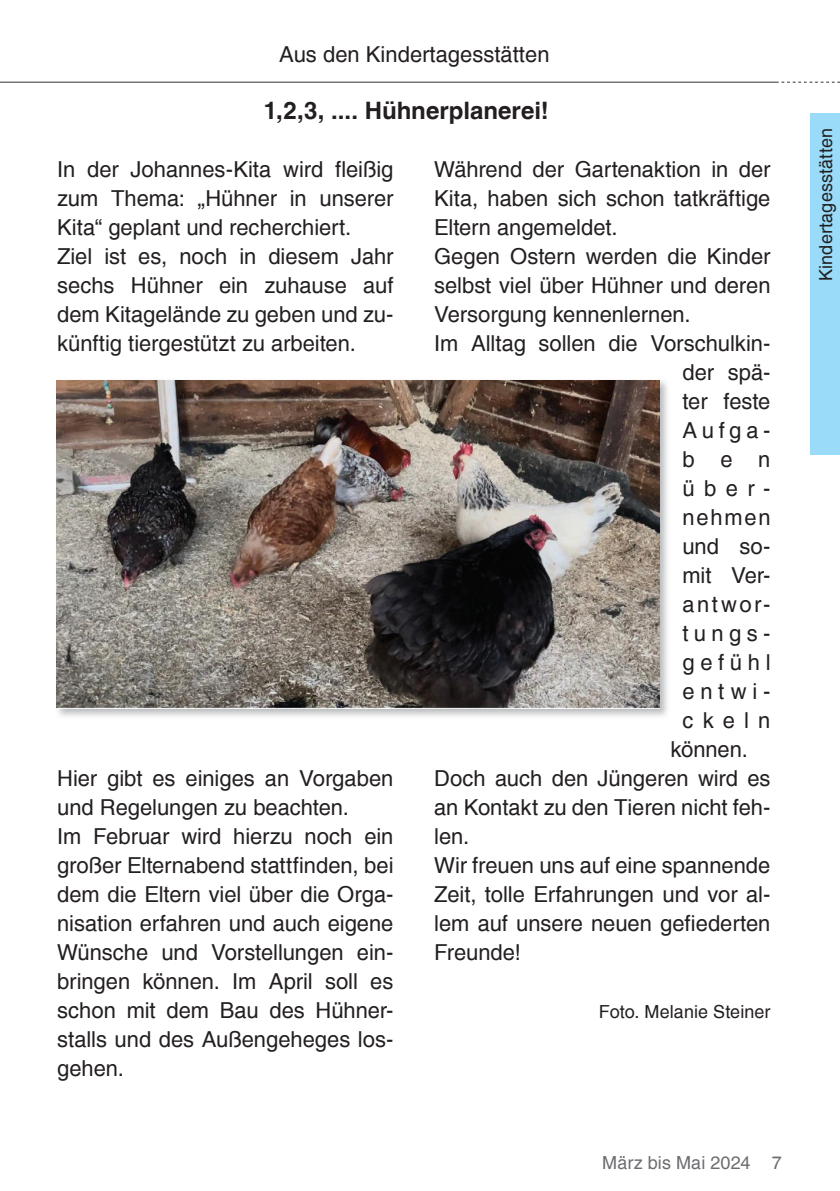
<style>
.page{position:relative;width:840px;height:1191px;background:#fff}
.page>*{position:absolute;margin:0;border:0;box-sizing:border-box;transform-origin:0 0}
.t1{font:700 24px "Helvetica";color:#231f20}
.t2{font:22px/29px "Helvetica";letter-spacing:-.005em;color:#231f20}
.t3{font:18px "Helvetica";letter-spacing:.005em;color:#231f20}
.t4{font:18px "Helvetica";letter-spacing:.01em;color:#6c6d70}
</style>
<div class="page">
<div style="left:810px;top:113px;width:29px;height:341px;background:#99dbf8"></div>
<hr style="left:0;top:81px;width:778px;height:2px;background:#6c6d70">
<svg style="left:781px;top:82px;width:58px;height:1px"></svg>
<img style="left:56px;top:380px;width:612px;height:337px">
<img style="left:57px;top:380px;width:602px;height:328px">
<p class="t2" style="left:279px;top:41px;width:272px">Aus den Kindertagesstätten</p>
<p class="t1" style="left:264px;top:96px;width:286px">1,2,3, .... Hühnerplanerei!</p>
<p class="t2" style="left:57px;top:156px;width:337px">In der Johannes-Kita wird fleißig zum Thema: „Hühner in unserer<br>Kita“ geplant und recherchiert.<br>Ziel ist es, noch in diesem Jahr sechs Hühner ein zuhause auf dem Kitagelände zu geben und zu&shy;künftig tiergestützt zu arbeiten.</p>
<p class="t2" style="left:57px;top:765px;width:338px">Hier gibt es einiges an Vorgaben und Regelungen zu beachten.<br>Im Februar wird hierzu noch ein großer Elternabend stattfinden, bei dem die Eltern viel über die Orga&shy;nisation erfahren und auch eigene<br>Wünsche und Vorstellungen ein&shy;bringen können. Im April soll es schon mit dem Bau des Hühner&shy;stalls und des Außengeheges los&shy;gehen.</p>
<p class="t2" style="left:434px;top:156px;width:337px">Während der Gartenaktion in der</p>
<p class="t2" style="left:434px;top:185px;width:337px">Kita, haben sich schon tatkräftige</p>
<p class="t2" style="left:434px;top:214px;width:185px">Eltern angemeldet.</p>
<p class="t2" style="left:434px;top:243px;width:337px">Gegen Ostern werden die Kinder</p>
<p class="t2" style="left:434px;top:272px;width:338px">selbst viel über Hühner und deren</p>
<p class="t2" style="left:434px;top:301px;width:258px">Versorgung kennenlernen.</p>
<p class="t2" style="left:434px;top:330px;width:337px">Im Alltag sollen die Vorschulkin-</p>
<p class="t2" style="left:682px;top:359px;width:89px">der spä-</p>
<p class="t2" style="left:682px;top:388px;width:89px">ter feste</p>
<p class="t2" style="left:682px;top:417px;width:89px">Aufga-</p>
<p class="t2" style="left:682px;top:446px;width:89px">ben</p>
<p class="t2" style="left:682px;top:475px;width:89px">über-</p>
<p class="t2" style="left:682px;top:504px;width:90px">nehmen</p>
<p class="t2" style="left:682px;top:533px;width:89px">und so-</p>
<p class="t2" style="left:682px;top:562px;width:89px">mit Ver-</p>
<p class="t2" style="left:682px;top:591px;width:89px">antwor-</p>
<p class="t2" style="left:682px;top:620px;width:89px">tungs-</p>
<p class="t2" style="left:682px;top:649px;width:89px">gefühl</p>
<p class="t2" style="left:682px;top:678px;width:89px">entwi-</p>
<p class="t2" style="left:682px;top:707px;width:89px">ckeln</p>
<p class="t2" style="left:670px;top:736px;width:79px">können.</p>
<p class="t2" style="left:434px;top:765px;width:337px">Doch auch den Jüngeren wird es</p>
<p class="t2" style="left:434px;top:794px;width:337px">an Kontakt zu den Tieren nicht feh-</p>
<p class="t2" style="left:434px;top:823px;width:37px">len.</p>
<p class="t2" style="left:434px;top:852px;width:337px">Wir freuen uns auf eine spannende</p>
<p class="t2" style="left:434px;top:881px;width:337px">Zeit, tolle Erfahrungen und vor al-</p>
<p class="t2" style="left:434px;top:909px;width:337px">lem auf unsere neuen gefiederten</p>
<p class="t2" style="left:434px;top:938px;width:88px">Freunde!</p>
<p class="t3" style="left:598px;top:1001px;width:173px">Foto. Melanie Steiner</p>
<p class="t4" style="left:602px;top:1151px;width:181px">März bis Mai 2024 7</p>
<p class="t3" style="left:814px;top:281px;width:154px;rotate:-90deg">Kindertagesstätten</p>
</div>
